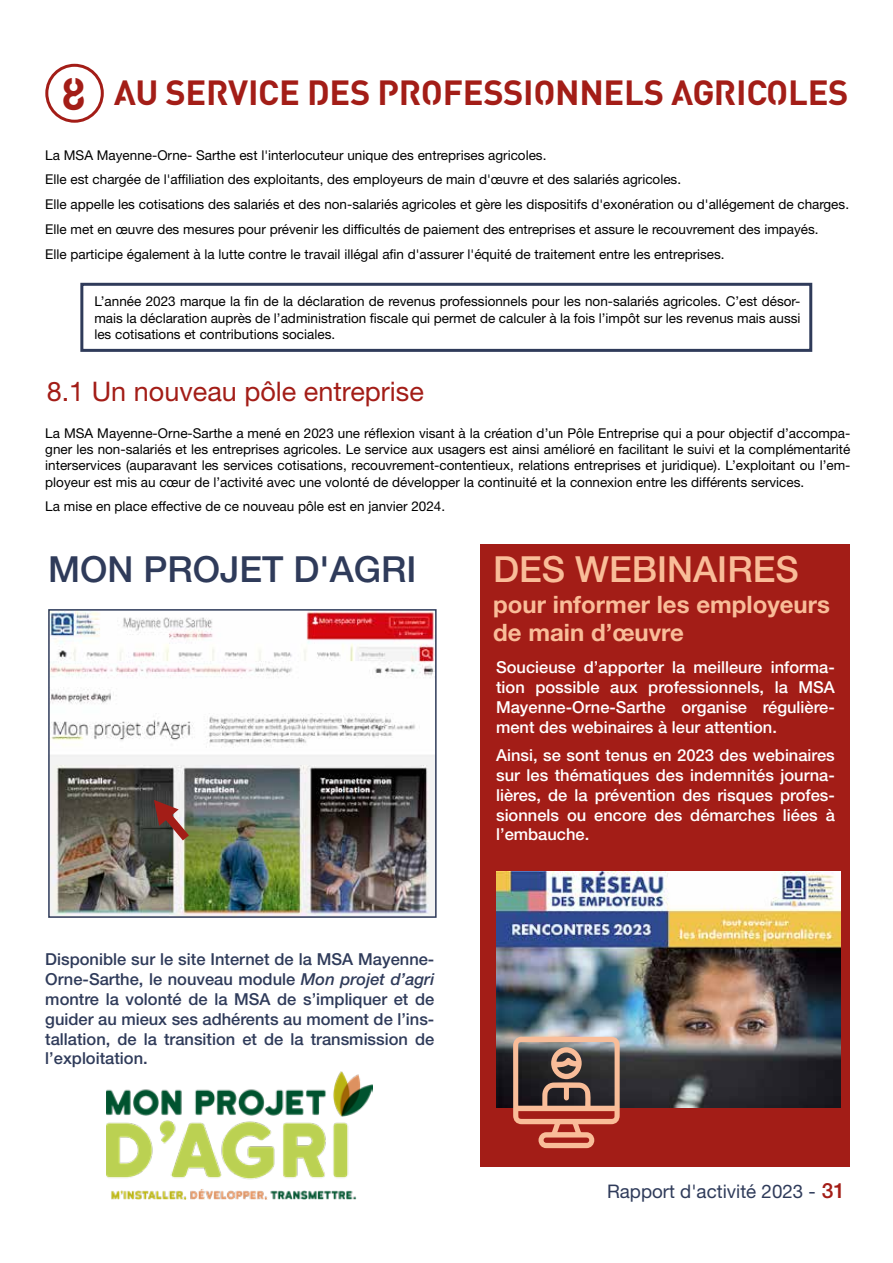
<style>
.page{position:relative;width:893px;height:1263px;background:#fff}
.page>*{position:absolute;margin:0;border:0;box-sizing:border-box;transform-origin:0 0}
.t1{font:700 45px "Streetvertising";color:#a31d17}
.t2{font:500 36px "Helvetica Neue LT Std";color:#2f3b5a}
.t3{font:500 36px "Helvetica Neue LT Std";color:#f9bd99}
.t4{font:700 34.5px "Streetvertising";letter-spacing:-.01em;color:#a31d17}
.t5{font:27px "Helvetica Neue LT Std";color:#a31d17}
.t6{font:700 24px/28.8px "Helvetica Neue LT Std";color:#f9bd99}
.t7{font:18.75px "Helvetica Neue LT Std";color:#2f3b5a}
.t8{font:500 16.5px/19.8px "Helvetica Neue LT Std";color:#fff;text-align:justify}
.t9{font:500 16.5px/19.8px "Helvetica Neue LT Std";color:#2f3b5a;text-align:justify}
.t10{font:13.5px/16.2px "Helvetica Neue LT Std";color:#000;text-align:justify}
.s1{font-style:italic}
.s2{font-weight:500;font-size:21px;color:#a31d17}
</style>
<div class="page">
<div style="left:480px;top:544px;width:370px;height:622px;background:#a31d17"></div>
<div style="left:80px;top:283px;width:732px;height:69px;border:3px solid #2f3b5a"></div>
<img style="left:51px;top:612px;width:383px;height:303px">
<div style="left:48px;top:609px;width:389px;height:309px;border:2px solid #2f3b5a"></div>
<img style="left:107px;top:1072px;width:266px;height:127px">
<img style="left:496px;top:871px;width:344px;height:236px">
<svg style="left:513px;top:1037px;width:107px;height:111px"></svg>
<svg style="left:154px;top:800px;width:35px;height:40px"></svg>
<div style="left:45px;top:64px;width:59px;height:59px;border:3px solid #a31d17;border-radius:50%"></div>
<h1 class="t1" style="left:62px;top:74px;width:26px">8</h1>
<h3 class="t4" style="left:114px;top:77px;width:736px">AU SERVICE DES PROFESSIONNELS AGRICOLES</h3>
<p class="t10" style="left:45px;top:142px;width:805px;line-height:24.8px;text-align:left">La MSA Mayenne-Orne- Sarthe est l'interlocuteur unique des entreprises agricoles.<br>Elle est chargée de l'affiliation des exploitants, des employeurs de main d'œuvre et des salariés agricoles.<br>Elle appelle les cotisations des salariés et des non-salariés agricoles et gère les dispositifs d'exonération ou d'allégement de charges.<br>Elle met en œuvre des mesures pour prévenir les difficultés de paiement des entreprises et assure le recouvrement des impayés.<br>Elle participe également à la lutte contre le travail illégal afin d'assurer l'équité de traitement entre les entreprises.</p>
<p class="t10" style="left:94px;top:293px;width:708px">L’année 2023 marque la fin de la déclaration de revenus professionnels pour les non-salariés agricoles. C’est désor&shy;mais la déclaration auprès de l’administration fiscale qui permet de calculer à la fois l’impôt sur les revenus mais aussi les cotisations et contributions sociales.</p>
<h3 class="t5" style="left:47px;top:375px;width:379px">8.1 Un nouveau pôle entreprise</h3>
<p class="t10" style="left:45px;top:425px;width:807px">La MSA Mayenne-Orne-Sarthe a mené en 2023 une réflexion visant à la création d’un Pôle Entreprise qui a pour objectif d’accompa&shy;gner les non-salariés et les entreprises agricoles. Le service aux usagers est ainsi amélioré en facilitant le suivi et la complémentarité interservices (auparavant les services cotisations, recouvrement-contentieux, relations entreprises et juridique). L’exploitant ou l’em&shy;ployeur est mis au cœur de l’activité avec une volonté de développer la continuité et la connexion entre les différents services.</p>
<p class="t10" style="left:45px;top:498px;width:401px">La mise en place effective de ce nouveau pôle est en janvier 2024.</p>
<h2 class="t2" style="left:48px;top:548px;width:370px">MON PROJET D'AGRI</h2>
<p class="t9" style="left:45px;top:949px;width:391px">Disponible sur le site Internet de la MSA Mayenne-Orne-Sarthe, le nouveau module <span class="s1">Mon projet d’agri </span>montre la volonté de la MSA de s’impliquer et de guider au mieux ses adhérents au moment de l’ins&shy;tallation, de la transition et de la transmission de l’exploitation.</p>
<h2 class="t3" style="left:493px;top:548px;width:307px">DES WEBINAIRES</h2>
<h3 class="t6" style="left:493px;top:589px;width:338px">pour informer les employeurs de main d’œuvre</h3>
<p class="t8" style="left:496px;top:657px;width:340px">Soucieuse d’apporter la meilleure informa&shy;tion possible aux professionnels, la MSA Mayenne-Orne-Sarthe organise régulière&shy;ment des webinaires à leur attention.</p>
<p class="t8" style="left:496px;top:745px;width:340px">Ainsi, se sont tenus en 2023 des webinaires sur les thématiques des indemnités journa&shy;lières, de la prévention des risques profes&shy;sionnels ou encore des démarches liées à l’embauche.</p>
<h3 class="t7" style="left:607px;top:1180px;width:239px">Rapport d'activité 2023 - <span class="s2">31</span></h3>
</div>
